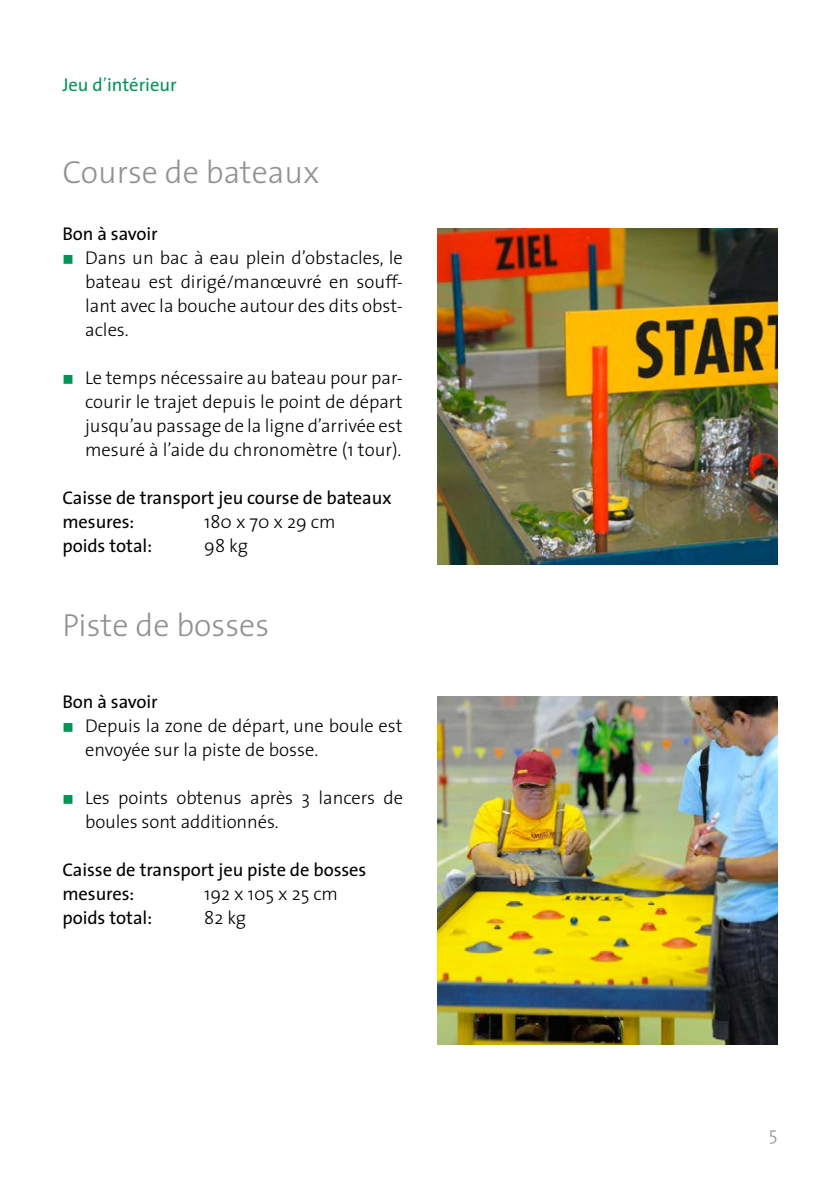
<style>
.page{position:relative;width:840px;height:1191px;background:#fff}
.page>*{position:absolute;margin:0;border:0;box-sizing:border-box;transform-origin:0 0}
.t1{font:300 32px "The Sans";color:#949290}
.t2{font:300 18.4px/24px "The Sans";color:#000;text-align:justify}
.t3{font:18.4px/24px "The Sans";letter-spacing:-.005em;color:#000}
.t4{font:18.4px "The Sans";color:#009456}
.t5{font:300 18.4px "The Sans";color:#949290}
.s1{font-weight:300}
.s2{color:#009456}
</style>
<div class="page">
<img style="left:437px;top:228px;width:340px;height:336px">
<img style="left:437px;top:696px;width:340px;height:348px">
<p class="t4" style="left:62px;top:70px;width:116px">Jeu d<span class="s1">’</span>intérieur</p>
<h1 class="t1" style="left:62px;top:145px;width:258px">Course de bateaux</h1>
<p class="t3" style="left:62px;top:221px;width:97px">Bon à savoir</p>
<p class="t2" style="left:85px;top:245px;width:319px;text-indent:-23px"><span class="s2">■</span> Dans un bac à eau plein d’obstacles, le bateau est dirigé/manœuvré en souff&shy;lant avec la bouche autour des dits obst&shy;acles.</p>
<p class="t2" style="left:85px;top:365px;width:319px;text-indent:-23px"><span class="s2">■</span> Le temps nécessaire au bateau pour par&shy;courir le trajet depuis le point de départ jusqu’au passage de la ligne d’arrivée est mesuré à l’aide du chronomètre (1 tour).</p>
<p class="t3" style="left:62px;top:485px;width:331px">Caisse de transport jeu course de bateaux mesures:</p>
<p class="t2" style="left:204px;top:509px;width:133px">180 x 70 x 29 cm</p>
<p class="t3" style="left:62px;top:533px;width:91px">poids total:</p>
<p class="t2" style="left:204px;top:533px;width:45px">98 kg</p>
<h1 class="t1" style="left:62px;top:599px;width:208px">Piste de bosses</h1>
<p class="t3" style="left:62px;top:689px;width:97px">Bon à savoir</p>
<p class="t2" style="left:85px;top:713px;width:319px;text-indent:-23px"><span class="s2">■</span> Depuis la zone de départ, une boule est envoyée sur la piste de bosse.</p>
<p class="t2" style="left:85px;top:785px;width:319px;text-indent:-23px"><span class="s2">■</span> Les points obtenus après 3 lancers de boules sont additionnés.</p>
<p class="t3" style="left:62px;top:857px;width:305px">Caisse de transport jeu piste de bosses mesures:</p>
<p class="t2" style="left:204px;top:881px;width:135px">192 x 105 x 25 cm</p>
<p class="t3" style="left:62px;top:905px;width:91px">poids total:</p>
<p class="t2" style="left:204px;top:905px;width:43px">82 kg</p>
<p class="t5" style="left:768px;top:1119px;width:10px">5</p>
</div>
